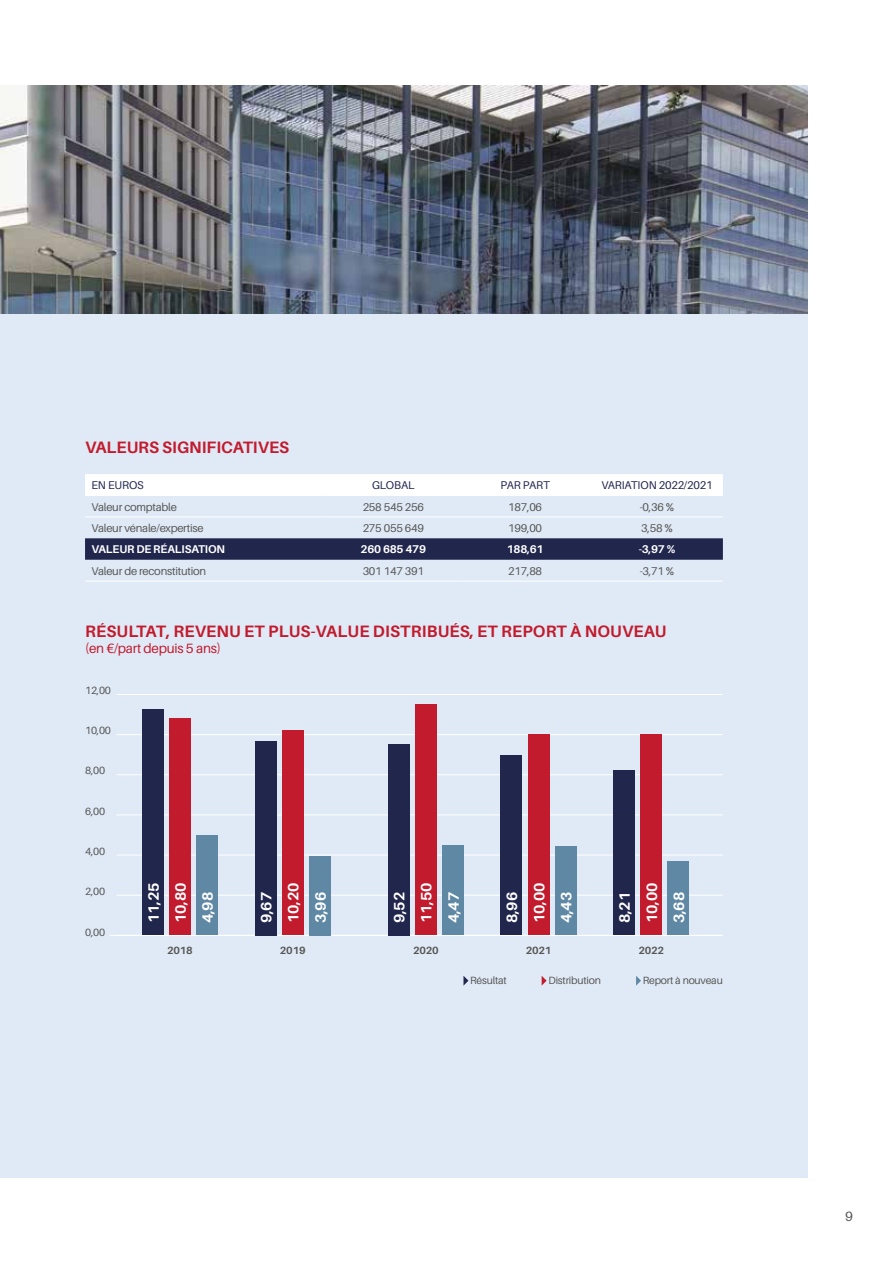
<style>
.page{position:relative;width:893px;height:1263px;background:#fff}
.page>*{position:absolute;margin:0;border:0;box-sizing:border-box;transform-origin:0 0}
.t1{font:700 16.5px "Aileron";letter-spacing:.01em;color:#c21b2d}
.t2{font:700 15px/27.2px "Aileron";letter-spacing:-.02em;color:#fff}
.t3{font:13.5px "Aileron";letter-spacing:-.02em;color:#c21b2d}
.t4{font:13.5px "Aileron";color:#575756}
.t5{font:11.25px "Aileron";letter-spacing:-.02em;color:#575756}
.t6{font:700 11.25px "Aileron";letter-spacing:-.015em;color:#fff}
.t7{font:11.25px "Aileron";letter-spacing:-.01em;color:#21264d}
.t8{font:10.5px "Aileron";letter-spacing:-.02em;color:#575756}
.t9{font:700 10.5px "Aileron";letter-spacing:-.02em;color:#575756}
</style>
<div class="page">
<div style="left:0;top:85px;width:808px;height:1093px;background:#e0eaf6"></div>
<hr style="left:109px;top:935px;width:614px;height:1px;background:#fff">
<hr style="left:117px;top:895px;width:606px;height:1px;background:#fff">
<hr style="left:117px;top:855px;width:606px;height:1px;background:#fff">
<hr style="left:117px;top:814px;width:606px;height:1px;background:#fff">
<hr style="left:117px;top:774px;width:606px;height:1px;background:#fff">
<hr style="left:117px;top:734px;width:606px;height:1px;background:#fff">
<hr style="left:117px;top:694px;width:606px;height:1px;background:#fff">
<div style="left:197px;top:835px;width:21px;height:100px;background:#5f88a4"></div>
<div style="left:309px;top:856px;width:22px;height:79px;background:#5f88a4"></div>
<div style="left:442px;top:846px;width:22px;height:89px;background:#5f88a4"></div>
<div style="left:555px;top:846px;width:21px;height:89px;background:#5f88a4"></div>
<div style="left:668px;top:861px;width:21px;height:74px;background:#5f88a4"></div>
<div style="left:169px;top:718px;width:22px;height:217px;background:#c21b2d"></div>
<div style="left:282px;top:731px;width:21px;height:204px;background:#c21b2d"></div>
<div style="left:415px;top:704px;width:21px;height:231px;background:#c21b2d"></div>
<div style="left:528px;top:735px;width:21px;height:200px;background:#c21b2d"></div>
<div style="left:641px;top:735px;width:21px;height:200px;background:#c21b2d"></div>
<div style="left:142px;top:709px;width:22px;height:226px;background:#21264d"></div>
<div style="left:255px;top:741px;width:21px;height:194px;background:#21264d"></div>
<div style="left:388px;top:744px;width:21px;height:191px;background:#21264d"></div>
<div style="left:501px;top:755px;width:21px;height:180px;background:#21264d"></div>
<div style="left:613px;top:770px;width:22px;height:165px;background:#21264d"></div>
<img style="left:0;top:85px;width:808px;height:228px">
<div style="left:85px;top:474px;width:638px;height:21px;background:#fff"></div>
<svg style="left:85px;top:538px;width:638px;height:22px;background:#252b51"></svg>
<hr style="left:85px;top:495px;width:242px;height:1px;background:#fff">
<hr style="left:327px;top:495px;width:132px;height:1px;background:#fff">
<hr style="left:459px;top:495px;width:132px;height:1px;background:#fff">
<hr style="left:591px;top:495px;width:132px;height:1px;background:#fff">
<hr style="left:85px;top:516px;width:242px;height:1px;background:#fff">
<hr style="left:327px;top:516px;width:132px;height:1px;background:#fff">
<hr style="left:459px;top:516px;width:132px;height:1px;background:#fff">
<hr style="left:591px;top:516px;width:132px;height:1px;background:#fff">
<hr style="left:85px;top:581px;width:242px;height:1px;background:#fff">
<hr style="left:327px;top:581px;width:132px;height:1px;background:#fff">
<hr style="left:459px;top:581px;width:132px;height:1px;background:#fff">
<hr style="left:591px;top:581px;width:132px;height:1px;background:#fff">
<svg style="left:463px;top:976px;width:5px;height:10px"></svg>
<svg style="left:636px;top:976px;width:5px;height:10px"></svg>
<svg style="left:542px;top:976px;width:5px;height:9px"></svg>
<h1 class="t1" style="left:85px;top:438px;width:206px">VALEURS SIGNIFICATIVES</h1>
<p class="t7" style="left:91px;top:479px;width:54px">EN EUROS</p>
<p class="t7" style="left:372px;top:479px;width:44px">GLOBAL</p>
<p class="t7" style="left:500px;top:479px;width:51px">PAR PART</p>
<p class="t7" style="left:601px;top:479px;width:113px">VARIATION 2022/2021</p>
<p class="t5" style="left:91px;top:500px;width:87px">Valeur comptable</p>
<p class="t5" style="left:363px;top:500px;width:63px">258 545 256</p>
<p class="t5" style="left:508px;top:500px;width:35px">187,06</p>
<p class="t5" style="left:640px;top:500px;width:36px">-0,36 %</p>
<p class="t5" style="left:91px;top:522px;width:114px">Valeur vénale/expertise</p>
<p class="t5" style="left:363px;top:522px;width:63px">275 055 649</p>
<p class="t5" style="left:508px;top:522px;width:35px">199,00</p>
<p class="t5" style="left:641px;top:522px;width:33px">3,58 %</p>
<p class="t6" style="left:91px;top:543px;width:135px">VALEUR DE RÉALISATION</p>
<p class="t6" style="left:361px;top:543px;width:67px">260 685 479</p>
<p class="t6" style="left:507px;top:543px;width:38px">188,61</p>
<p class="t6" style="left:639px;top:543px;width:38px">-3,97 %</p>
<p class="t5" style="left:91px;top:565px;width:116px">Valeur de reconstitution</p>
<p class="t5" style="left:363px;top:565px;width:63px">301 147 391</p>
<p class="t5" style="left:508px;top:565px;width:35px">217,88</p>
<p class="t5" style="left:640px;top:565px;width:36px">-3,71 %</p>
<h1 class="t1" style="left:85px;top:622px;width:583px">RÉSULTAT, REVENU ET PLUS-VALUE DISTRIBUÉS, ET REPORT À NOUVEAU</h1>
<p class="t3" style="left:85px;top:641px;width:137px">(en €/part depuis 5 ans)</p>
<p class="t8" style="left:85px;top:684px;width:27px">12,00</p>
<p class="t8" style="left:85px;top:725px;width:27px">10,00</p>
<p class="t8" style="left:85px;top:765px;width:21px">8,00</p>
<p class="t8" style="left:85px;top:805px;width:21px">6,00</p>
<p class="t8" style="left:85px;top:845px;width:21px">4,00</p>
<p class="t8" style="left:85px;top:886px;width:21px">2,00</p>
<p class="t8" style="left:85px;top:926px;width:21px">0,00</p>
<p class="t8" style="left:470px;top:975px;width:38px">Résultat</p>
<p class="t8" style="left:548px;top:975px;width:54px">Distribution</p>
<p class="t8" style="left:643px;top:975px;width:82px">Report à nouveau</p>
<h2 class="t2" style="left:140px;top:923px;width:41px;text-align:justify;rotate:-90deg">11,25<br>10,80<br>4,98</h2>
<h2 class="t2" style="left:253px;top:923px;width:41px;rotate:-90deg">9,67<br>10,20</h2>
<h2 class="t2" style="left:307px;top:923px;width:32px;rotate:-90deg">3,96</h2>
<h2 class="t2" style="left:611px;top:923px;width:41px;rotate:-90deg">8,21<br>10,00<br>3,68</h2>
<h2 class="t2" style="left:386px;top:923px;width:41px;rotate:-90deg">9,52<br>11,50<br>4,47</h2>
<h2 class="t2" style="left:498px;top:923px;width:41px;rotate:-90deg">8,96<br>10,00<br>4,43</h2>
<p class="t9" style="left:280px;top:945px;width:27px">2019</p>
<p class="t9" style="left:413px;top:945px;width:27px">2020</p>
<p class="t9" style="left:526px;top:945px;width:27px">2021</p>
<p class="t9" style="left:638px;top:945px;width:27px">2022</p>
<p class="t9" style="left:167px;top:945px;width:27px">2018</p>
<p class="t4" style="left:845px;top:1209px;width:9px">9</p>
</div>
